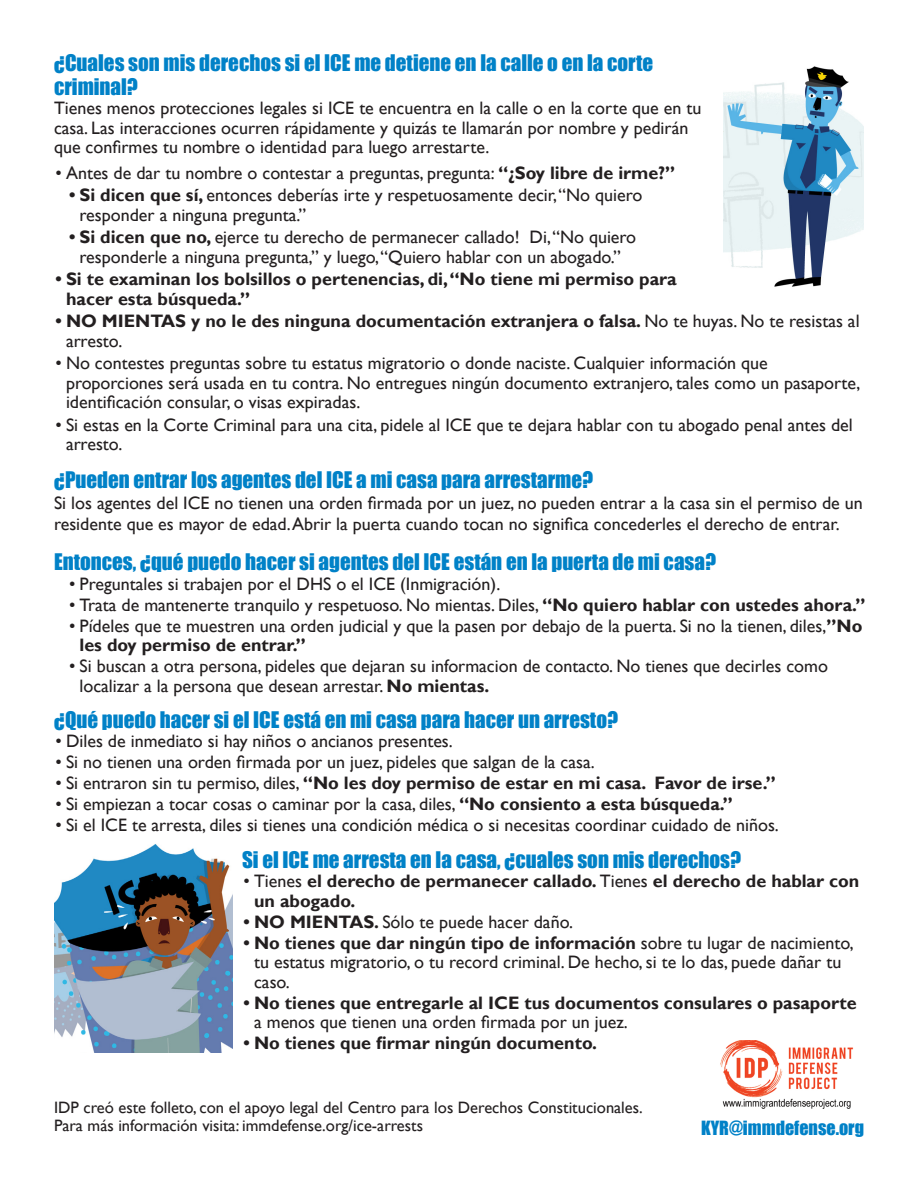
<style>
.page{position:relative;width:918px;height:1188px;background:#fff}
.page>*{position:absolute;margin:0;border:0;box-sizing:border-box;transform-origin:0 0}
.blue_header_smaller{font:21px/24px "Impact";color:#0081c7}
.bullets_indent{font:18px/19.5px "Gill Sans";color:#231f20}
.bullets_indent-2{font:700 18px/19.5px "Gill Sans";color:#231f20}
.regular_text_smaller{font:18px/19.5px "Gill Sans";color:#231f20}
.blue_header_small{font:18px "Impact";color:#0081c7}
.regular_text_smaller-2{font:16.5px/18px "Gill Sans";color:#231f20}
.s1{font-weight:700}
.s2{font-weight:400}
</style>
<div class="page">
<img style="left:720px;top:1040px;width:134px;height:69px">
<img style="left:724px;top:66px;width:140px;height:221px">
<img style="left:54px;top:844px;width:178px;height:208px">
<p class="blue_header_smaller" style="left:54px;top:50px;width:601px">¿Cuales son mis derechos si el ICE me detiene en la calle o en la corte criminal?</p>
<p class="regular_text_smaller" style="left:54px;top:99px;width:649px">Tienes menos protecciones legales si ICE te encuentra en la calle o en la corte que en tu casa. Las interacciones ocurren rápidamente y quizás te llamarán por nombre y pedirán que confirmes tu nombre o identidad para luego arrestarte.</p>
<p class="bullets_indent" style="left:56px;top:163px;width:621px">• Antes de dar tu nombre o contestar a preguntas, pregunta: <span class="s1">“¿Soy libre de irme?”</span></p>
<p class="bullets_indent" style="left:80px;top:186px;width:564px;text-indent:-10px"><span class="s1">• Si dicen que sí,</span> entonces deberías irte y respetuosamente decir, “No quiero responder a ninguna pregunta.”</p>
<p class="bullets_indent" style="left:69px;top:228px;width:569px;text-align:center"><span class="s1">• Si dicen que no,</span> ejerce tu derecho de permanecer callado! Di, “No quiero responderle a ninguna pregunta,” y luego, “Quiero hablar con un abogado.”</p>
<p class="bullets_indent-2" style="left:66px;top:270px;width:612px;text-indent:-10px">• Si te examinan los bolsillos o pertenencias, di,“No tiene mi permiso para hacer esta búsqueda.”</p>
<p class="bullets_indent-2" style="left:66px;top:312px;width:795px;text-indent:-10px">• NO MIENTAS y no le des ninguna documentación extranjera o falsa. <span class="s2">No te huyas. No te resistas al arresto.</span></p>
<p class="bullets_indent" style="left:66px;top:354px;width:796px;text-indent:-10px">• No contestes preguntas sobre tu estatus migratorio o donde naciste. Cualquier información que proporciones será usada en tu contra. No entregues ningún documento extranjero, tales como un pasaporte, identificación consular, o visas expiradas.</p>
<p class="bullets_indent" style="left:66px;top:415px;width:788px;text-indent:-10px">• Si estas en la Corte Criminal para una cita, pidele al ICE que te dejara hablar con tu abogado penal antes del arresto.</p>
<p class="blue_header_smaller" style="left:54px;top:467px;width:541px">¿Pueden entrar los agentes del ICE a mi casa para arrestarme?</p>
<p class="regular_text_smaller" style="left:54px;top:492px;width:810px;line-height:21px">Si los agentes del ICE no tienen una orden firmada por un juez, no pueden entrar a la casa sin el permiso de un residente que es mayor de edad. Abrir la puerta cuando tocan no significa concederles el derecho de entrar.</p>
<p class="blue_header_smaller" style="left:54px;top:549px;width:664px">Entonces, ¿qué puedo hacer si agentes del ICE están en la puerta de mi casa?</p>
<p class="bullets_indent" style="left:69px;top:574px;width:433px">• Preguntales si trabajen por el DHS o el ICE (Inmigración).</p>
<p class="bullets_indent" style="left:69px;top:595px;width:798px">• Trata de mantenerte tranquilo y respetuoso. No mientas. Diles, <span class="s1">“No quiero hablar con ustedes ahora.”</span></p>
<p class="bullets_indent" style="left:80px;top:616px;width:784px;text-indent:-10px">• Pídeles que te muestren una orden judicial y que la pasen por debajo de la puerta. Si no la tienen, diles,<span class="s1">”No les doy permiso de entrar.”</span></p>
<p class="bullets_indent" style="left:80px;top:657px;width:750px;text-indent:-10px">• Si buscan a otra persona, pideles que dejaran su informacion de contacto. No tienes que decirles como localizar a la persona que desean arrestar. <span class="s1">No mientas.</span></p>
<p class="blue_header_smaller" style="left:54px;top:707px;width:566px">¿Qué puedo hacer si el ICE está en mi casa para hacer un arresto?</p>
<p class="bullets_indent" style="left:56px;top:732px;width:399px">• Diles de inmediato si hay niños o ancianos presentes.</p>
<p class="bullets_indent" style="left:56px;top:753px;width:541px">• Si no tienen una orden firmada por un juez, pideles que salgan de la casa.</p>
<p class="bullets_indent-2" style="left:56px;top:774px;width:722px"><span class="s2">• Si entraron sin tu permiso, diles,</span> “No les doy permiso de estar en mi casa. Favor de irse.”</p>
<p class="bullets_indent" style="left:56px;top:795px;width:679px">• Si empiezan a tocar cosas o caminar por la casa, diles, <span class="s1">“No consiento a esta búsqueda.”</span></p>
<p class="bullets_indent" style="left:56px;top:816px;width:725px">• Si el ICE te arresta, diles si tienes una condición médica o si necesitas coordinar cuidado de niños.</p>
<p class="blue_header_smaller" style="left:242px;top:847px;width:501px">Si el ICE me arresta en la casa, ¿cuales son mis derechos?</p>
<p class="bullets_indent-2" style="left:254px;top:872px;width:607px;text-indent:-10px"><span class="s2">• Tienes</span> el derecho de permanecer callado. <span class="s2">Tienes</span> el derecho de hablar con un abogado.</p>
<p class="bullets_indent" style="left:244px;top:912px;width:331px"><span class="s1">• NO MIENTAS.</span> Sólo te puede hacer daño.</p>
<p class="bullets_indent" style="left:254px;top:933px;width:601px;text-indent:-10px"><span class="s1">• No tienes que dar ningún tipo de información</span> sobre tu lugar de nacimiento, tu estatus migratorio, o tu record criminal. De hecho, si te lo das, puede dañar tu caso.</p>
<p class="bullets_indent-2" style="left:254px;top:994px;width:604px;text-indent:-10px">• No tienes que entregarle al ICE tus documentos consulares o pasaporte <span class="s2">a menos que tienen una orden firmada por un juez.</span></p>
<p class="bullets_indent-2" style="left:244px;top:1034px;width:355px">• No tienes que firmar ningún documento.</p>
<p class="regular_text_smaller-2" style="left:54px;top:1099px;width:590px">IDP creó este folleto, con el apoyo legal del Centro para los Derechos Constitucionales.<br>Para más información visita: immdefense.org/ice-arrests</p>
<p class="blue_header_small" style="left:701px;top:1114px;width:164px">KYR@immdefense.org</p>
</div>
